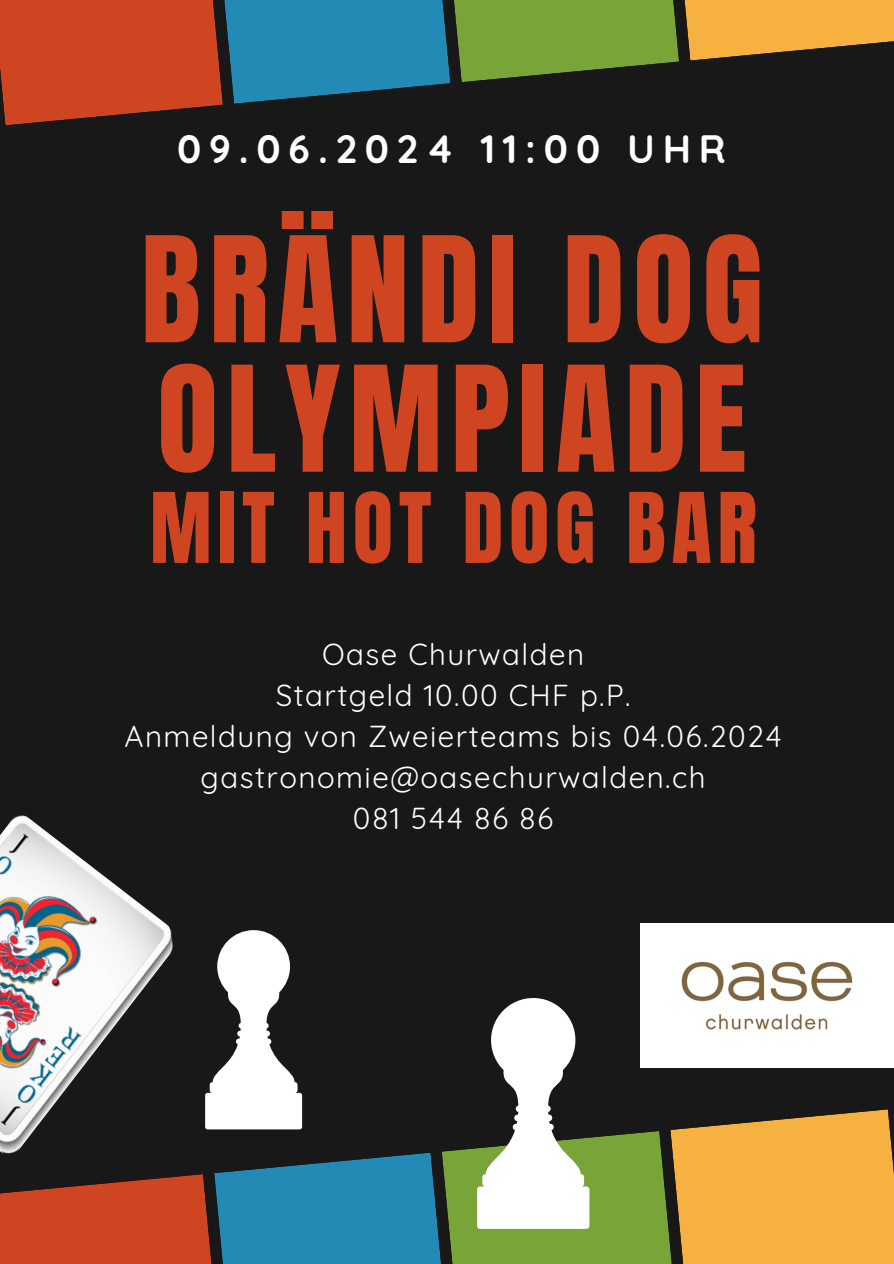
<style>
.page{position:relative;width:894px;height:1264px;background:#fff}
.page>*{position:absolute;margin:0;border:0;box-sizing:border-box;transform-origin:0 0}
.t1{font:124.65px/129.3px "Anton";letter-spacing:.07em;color:#cf4521}
.t2{font:82.65px "Anton";letter-spacing:.07em;color:#cf4521}
.t3{font:700 39.45px "Quicksand";letter-spacing:.2em;color:#fff}
.t4{font:29.55px "Quicksand";letter-spacing:.05em;color:#fff}
</style>
<div class="page">
<div style="left:0;top:0;width:893px;height:1263px;background:#181818"></div>
<img style="left:0;top:815px;width:171px;height:115px">
<svg style="left:0;top:930px;width:893px;height:333px"></svg>
<svg style="left:0;top:0;width:893px;height:125px"></svg>
<img style="left:640px;top:923px;width:253px;height:144px">
<p class="t3" style="left:177px;top:124px;width:550px">09.06.2024 11:00 UHR</p>
<p class="t1" style="left:141px;top:227px;width:623px">BRÄNDI DOG<br>OLYMPIADE</p>
<p class="t2" style="left:150px;top:469px;width:608px">MIT HOT DOG BAR</p>
<p class="t4" style="left:322px;top:635px;width:263px">Oase Churwalden</p>
<p class="t4" style="left:275px;top:676px;width:356px">Startgeld 10.00 CHF p.P.</p>
<p class="t4" style="left:124px;top:717px;width:658px">Anmeldung von Zweierteams bis 04.06.2024</p>
<p class="t4" style="left:200px;top:758px;width:506px">gastronomie@oasechurwalden.ch</p>
<p class="t4" style="left:353px;top:799px;width:202px">081 544 86 86</p>
</div>
